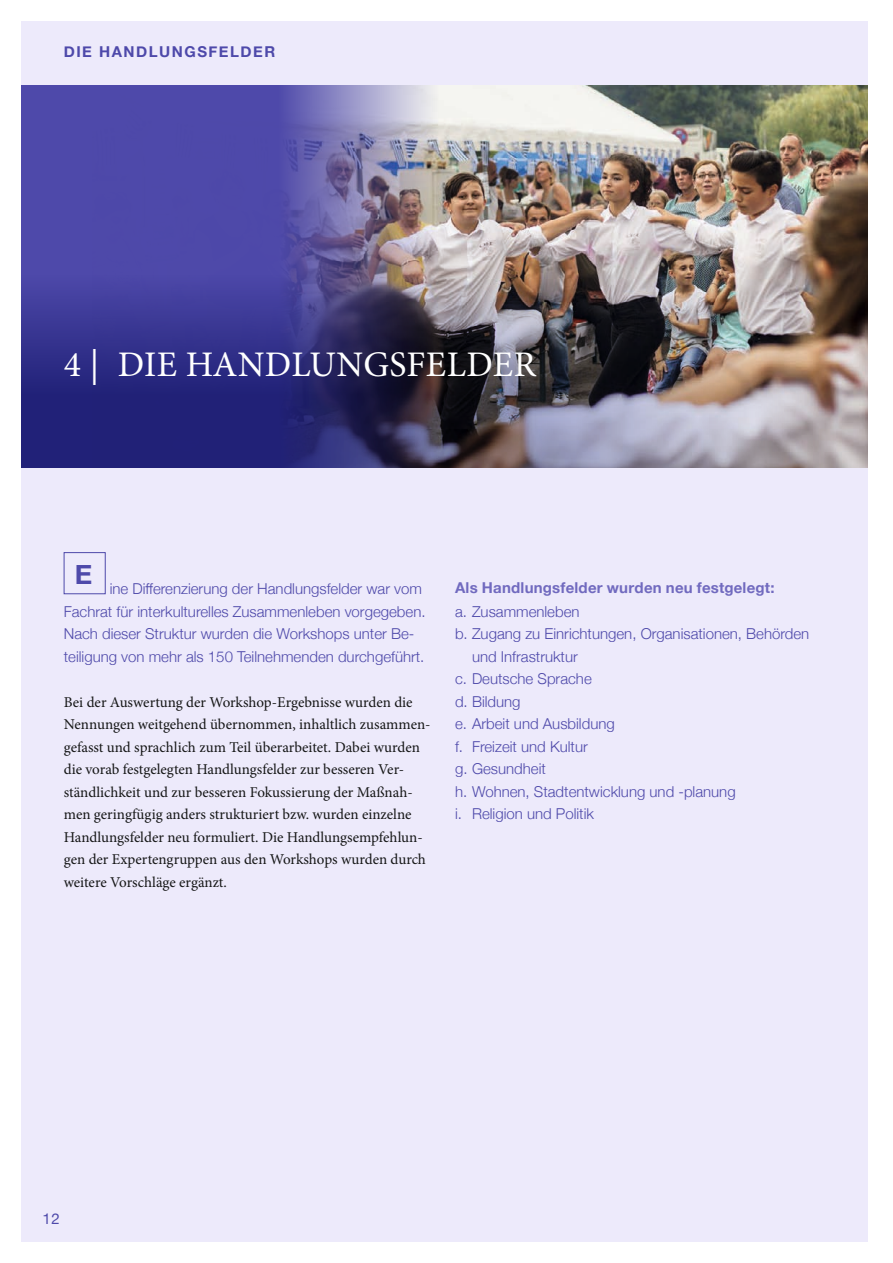
<style>
.page{position:relative;width:893px;height:1263px;background:#fff}
.page>*{position:absolute;margin:0;border:0;box-sizing:border-box;transform-origin:0 0}
.t1{font:36px "Minion Pro";letter-spacing:.01em;color:#fff}
.t2{font:15px/22.5px "Minion Pro";color:#151616}
.t3{font:300 15px/22.5px "Helvetica Neue";color:#4e49aa}
.t4{font:700 15px "Helvetica Neue";letter-spacing:.015em;color:#716abf}
.t5{font:700 15px "Helvetica Neue";letter-spacing:.1em;color:#4e49aa}
.t6{font:15px "Helvetica Neue";color:#4e49aa}
</style>
<div class="page">
<div style="left:21px;top:21px;width:846px;height:1221px;background:#edeafb"></div>
<div style="left:21px;top:85px;width:846px;height:383px;background:#4e49aa"></div>
<img style="left:288px;top:85px;width:579px;height:159px">
<div style="left:64px;top:552px;width:42px;height:42px;border:1px solid #4e49aa"></div>
<img style="left:21px;top:244px;width:846px;height:224px">
<p class="t5" style="left:64px;top:40px;width:213px">DIE HANDLUNGSFELDER</p>
<h1 class="t1" style="left:64px;top:340px;width:474px">4 | DIE HANDLUNGSFELDER</h1>
<p class="t3" style="left:64px;top:576px;width:360px;text-indent:11px"><sup>E</sup> ine Differenzierung der Handlungsfelder war vom Fachrat für interkulturelles Zusammenleben vorgegeben.<br>Nach dieser Struktur wurden die Workshops unter Be&shy;teiligung von mehr als 150 Teilnehmenden durchgeführt.</p>
<p class="t2" style="left:64px;top:691px;width:368px">Bei der Auswertung der Workshop-Ergebnisse wurden die Nennungen weitgehend übernommen, inhaltlich zusammen&shy;gefasst und sprachlich zum Teil überarbeitet. Dabei wurden die vorab festgelegten Handlungsfelder zur besseren Ver&shy;ständlichkeit und zur besseren Fokussierung der Maßnah&shy;men geringfügig anders strukturiert bzw. wurden einzelne Handlungsfelder neu formuliert. Die Handlungsempfehlun&shy;gen der Expertengruppen aus den Workshops wurden durch weitere Vorschläge ergänzt.</p>
<p class="t4" style="left:455px;top:575px;width:321px">Als Handlungsfelder wurden neu festgelegt:</p>
<p class="t3" style="left:455px;top:599px;width:126px">a. Zusammenleben</p>
<p class="t3" style="left:455px;top:621px;width:356px">b. Zugang zu Einrichtungen, Organisationen, Behörden</p>
<p class="t3" style="left:472px;top:644px;width:107px">und Infrastruktur</p>
<p class="t3" style="left:455px;top:666px;width:138px">c. Deutsche Sprache</p>
<p class="t3" style="left:455px;top:689px;width:67px">d. Bildung</p>
<p class="t3" style="left:455px;top:711px;width:161px">e. Arbeit und Ausbildung</p>
<p class="t3" style="left:455px;top:734px;width:134px">f. Freizeit und Kultur</p>
<p class="t3" style="left:455px;top:756px;width:92px">g. Gesundheit</p>
<p class="t3" style="left:455px;top:779px;width:282px">h. Wohnen, Stadtentwicklung und -planung</p>
<p class="t3" style="left:455px;top:801px;width:140px">i. Religion und Politik</p>
<p class="t6" style="left:43px;top:1208px;width:19px">12</p>
</div>
